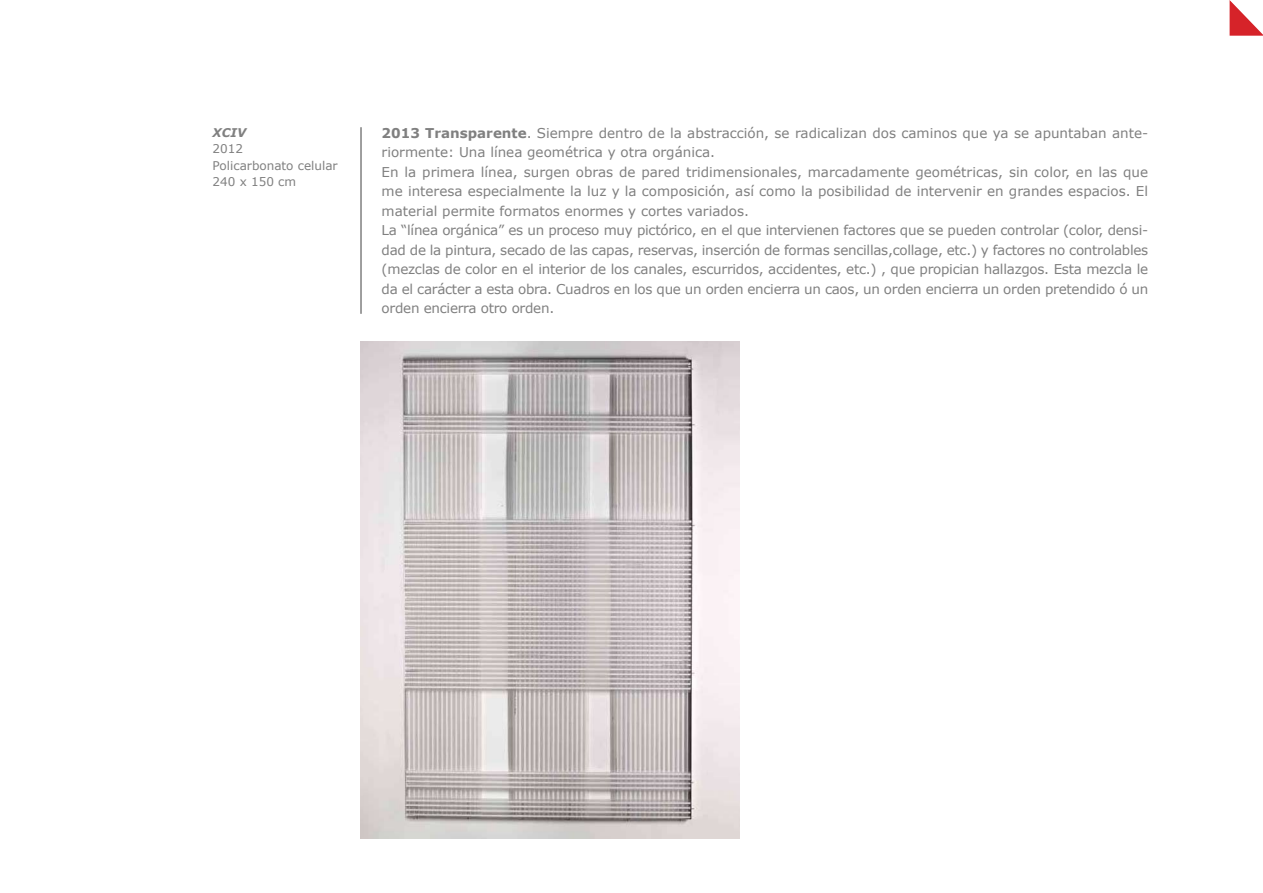
<style>
.page{position:relative;width:1263px;height:893px;background:#fff}
.page>*{position:absolute;margin:0;border:0;box-sizing:border-box;transform-origin:0 0}
.t1{font:13.5px/19.5px "Verdana";letter-spacing:-.02em;color:#808080}
.t2{font:12px/16.5px "Verdana";color:#808080}
.t3{font:italic 700 12px "Verdana";color:#808080}
.s1{font-weight:700}
</style>
<div class="page">
<hr style="left:360px;top:127px;width:2px;height:187px;background:#808080">
<img style="left:1229px;top:35px;width:34px;height:1px">
<svg style="left:1229px;top:0;width:34px;height:35px"></svg>
<img style="left:360px;top:341px;width:380px;height:498px">
<p class="t3" style="left:213px;top:125px;width:35px">XCIV</p>
<p class="t2" style="left:213px;top:140px;width:127px">2012<br>Policarbonato celular<br>240 x 150 cm</p>
<p class="t1" style="left:382px;top:123px;width:768px"><span class="s1">2013 Transparente</span>. Siempre dentro de la abstracción, se radicalizan dos caminos que ya se apuntaban ante&shy;riormente: Una línea geométrica y otra orgánica.<br>En la primera línea, surgen obras de pared tridimensionales, marcadamente geométricas, sin color, en las que me interesa especialmente la luz y la composición, así como la posibilidad de intervenir en grandes espacios. El material permite formatos enormes y cortes variados.<br>La “línea orgánica” es un proceso muy pictórico, en el que intervienen factores que se pueden controlar (color, densi&shy;dad de la pintura, secado de las capas, reservas, inserción de formas sencillas,collage, etc.) y factores no controlables (mezclas de color en el interior de los canales, escurridos, accidentes, etc.) , que propician hallazgos. Esta mezcla le da el carácter a esta obra. Cuadros en los que un orden encierra un caos, un orden encierra un orden pretendido ó un orden encierra otro orden.</p>
</div>
